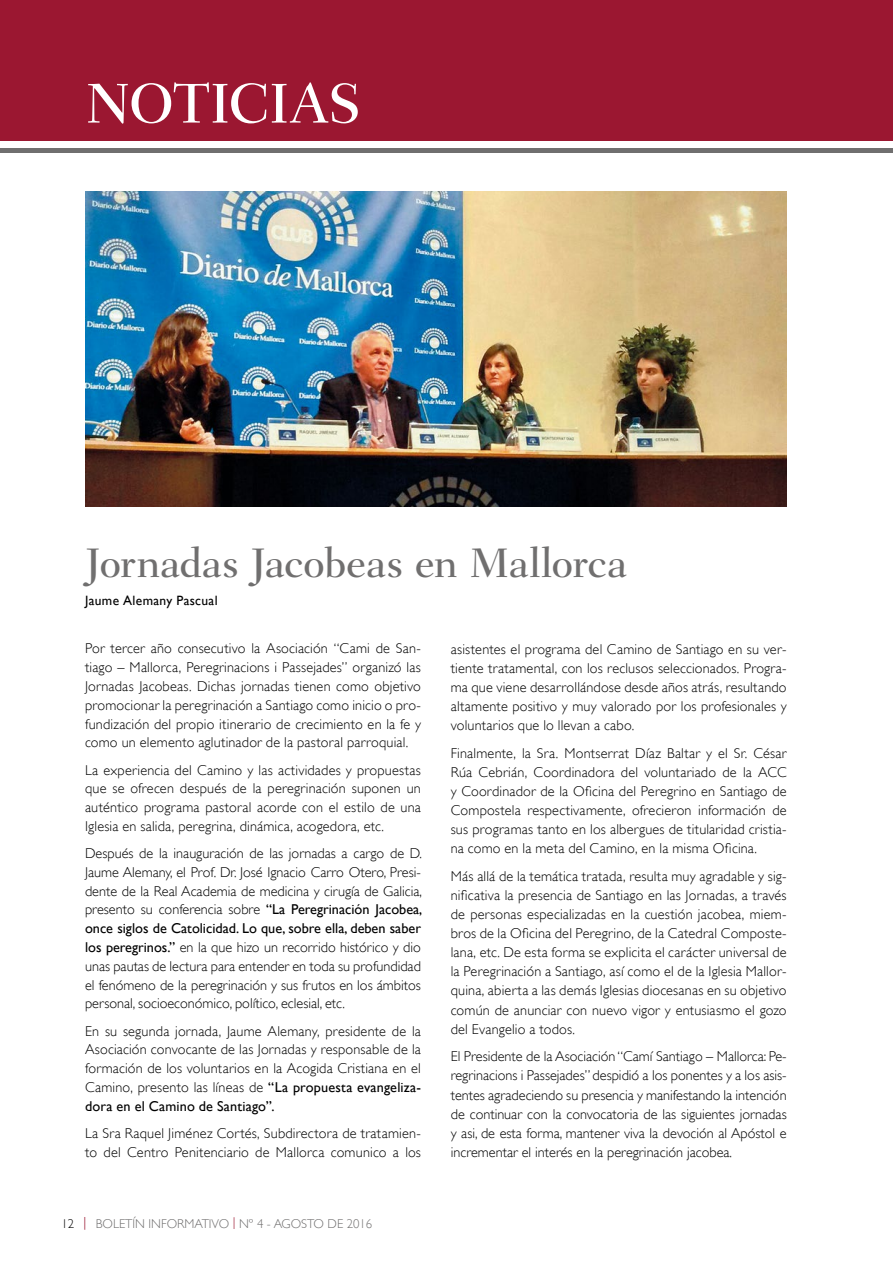
<style>
.page{position:relative;width:893px;height:1263px;background:#fff}
.page>*{position:absolute;margin:0;border:0;box-sizing:border-box;transform-origin:0 0}
.t1{font:500 57px "Fairfield LT Std";letter-spacing:-.015em;color:#fff}
.t2{font:500 42px "Fairfield LT Std";letter-spacing:-.015em;color:#706f6f}
.t3{font:300 14.25px/19px "Gill Sans";letter-spacing:.01em;color:#000;text-align:justify}
.t4{font:13.5px "Gill Sans";letter-spacing:.025em;color:#000}
.t5{font:300 12.75px "Gill Sans";color:#706f6f}
.s1{font-weight:400}
.s2{color:#000}
.s3{font-family:"Helvetica Neue LT Std";color:#9b1731}
.s4{color:#9b1731}
</style>
<div class="page">
<div style="left:0;top:0;width:893px;height:140px;background:#9b1731"></div>
<hr style="left:0;top:149px;width:893px;height:4px;background:#706f6f">
<img style="left:85px;top:191px;width:702px;height:315px">
<h1 class="t1" style="left:85px;top:71px;width:278px">NOTICIAS</h1>
<h2 class="t2" style="left:85px;top:539px;width:544px">Jornadas Jacobeas en Mallorca</h2>
<p class="t4" style="left:85px;top:593px;width:134px">Jaume Alemany Pascual</p>
<p class="t3" style="left:85px;top:639px;width:337px">Por tercer año consecutivo la Asociación “Cami de San&shy;tiago – Mallorca, Peregrinacions i Passejades” organizó las Jornadas Jacobeas. Dichas jornadas tienen como objetivo promocionar la peregrinación a Santiago como inicio o pro&shy;fundización del propio itinerario de crecimiento en la fe y como un elemento aglutinador de la pastoral parroquial.</p>
<p class="t3" style="left:85px;top:760px;width:337px">La experiencia del Camino y las actividades y propuestas que se ofrecen después de la peregrinación suponen un auténtico programa pastoral acorde con el estilo de una Iglesia en salida, peregrina, dinámica, acogedora, etc.</p>
<p class="t3" style="left:85px;top:844px;width:339px">Después de la inauguración de las jornadas a cargo de D.<br>Jaume Alemany, el Prof. Dr. José Ignacio Carro Otero, Presi&shy;dente de la Real Academia de medicina y cirugía de Galicia, presento su conferencia sobre <span class="s1">“La Peregrinación Jacobea, once siglos de Catolicidad. Lo que, sobre ella, deben saber los peregrinos.”</span> en la que hizo un recorrido histórico y dio unas pautas de lectura para entender en toda su profundidad el fenómeno de la peregrinación y sus frutos en los ámbitos personal, socioeconómico, político, eclesial, etc.</p>
<p class="t3" style="left:85px;top:1021px;width:337px">En su segunda jornada, Jaume Alemany, presidente de la Asociación convocante de las Jornadas y responsable de la formación de los voluntarios en la Acogida Cristiana en el Camino, presento las líneas de <span class="s1">“La propuesta evangeliza&shy;dora en el Camino de Santiago”.</span></p>
<p class="t3" style="left:85px;top:1124px;width:337px">La Sra Raquel Jiménez Cortés, Subdirectora de tratamien&shy;to del Centro Penitenciario de Mallorca comunico a los</p>
<p class="t5" style="left:62px;top:1216px;width:312px"><span class="s2">12</span> <span class="s3">|</span> BOLETÍN INFORMATIVO <span class="s4">|</span> Nº 4 - AGOSTO DE 2016</p>
<p class="t3" style="left:451px;top:639px;width:337px">asistentes el programa del Camino de Santiago en su ver&shy;tiente tratamental, con los reclusos seleccionados. Progra&shy;ma que viene desarrollándose desde años atrás, resultando altamente positivo y muy valorado por los profesionales y voluntarios que lo llevan a cabo.</p>
<p class="t3" style="left:451px;top:743px;width:337px">Finalmente, la Sra. Montserrat Díaz Baltar y el Sr. César Rúa Cebrián, Coordinadora del voluntariado de la ACC y Coordinador de la Oficina del Peregrino en Santiago de Compostela respectivamente, ofrecieron información de sus programas tanto en los albergues de titularidad cristia&shy;na como en la meta del Camino, en la misma Oficina.</p>
<p class="t3" style="left:451px;top:866px;width:337px">Más allá de la temática tratada, resulta muy agradable y sig&shy;nificativa la presencia de Santiago en las Jornadas, a través de personas especializadas en la cuestión jacobea, miem&shy;bros de la Oficina del Peregrino, de la Catedral Composte&shy;lana, etc. De esta forma se explicita el carácter universal de la Peregrinación a Santiago, así como el de la Iglesia Mallor&shy;quina, abierta a las demás Iglesias diocesanas en su objetivo común de anunciar con nuevo vigor y entusiasmo el gozo del Evangelio a todos.</p>
<p class="t3" style="left:451px;top:1047px;width:337px">El Presidente de la Asociación “Camí Santiago – Mallorca: Pe&shy;regrinacions i Passejades” despidió a los ponentes y a los asis&shy;tentes agradeciendo su presencia y manifestando la intención de continuar con la convocatoria de las siguientes jornadas y asi, de esta forma, mantener viva la devoción al Apóstol e incrementar el interés en la peregrinación jacobea.</p>
</div>
